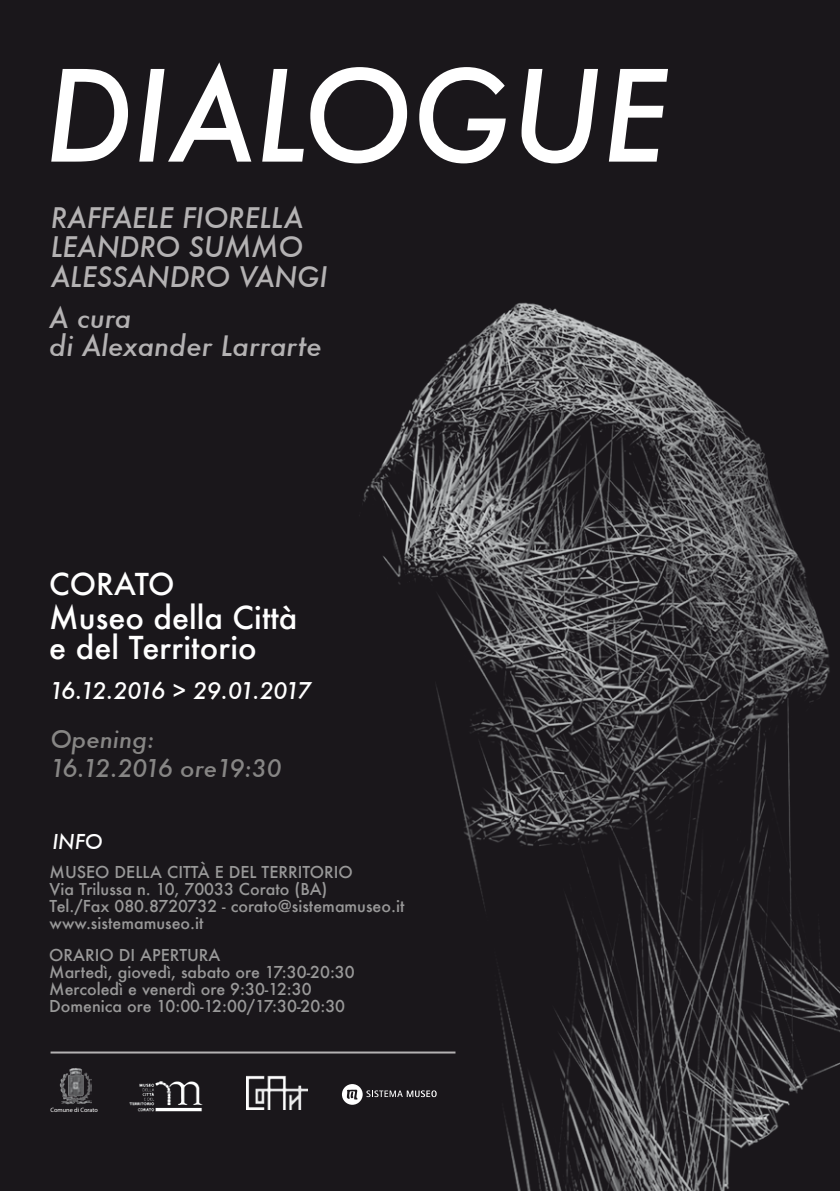
<style>
.page{position:relative;width:840px;height:1191px;background:#fff}
.page>*{position:absolute;margin:0;border:0;box-sizing:border-box;transform-origin:0 0}
.t1{font:italic 500 122.8px "Futura";color:#fff}
.t2{font:500 30.8px/30.2px "Futura";color:#fff}
.t3{font:500 29.6px "Futura";letter-spacing:-.005em;color:#fff}
.t4{font:italic 500 27.8px/29.4px "Futura";color:#b4b2b3}
.t5{font:italic 500 27.6px/28.6px "Futura";color:#b4b2b3}
.t6{font:italic 500 24px/28.8px "Futura";color:#878685}
.t7{font:italic 500 22.6px "Futura";letter-spacing:-.075em;color:#fff}
.t8{font:italic 500 20px "Futura";color:#fff}
.t9{font:500 16px/17px "Futura";color:#999}
.t10{font:6.2px "Myriad Pro";color:#fff}
</style>
<div class="page">
<img style="left:0;top:0;width:839px;height:1191px">
<hr style="left:50px;top:1051px;width:405px;height:2px;background:#b4b2b3">
<img style="left:123px;top:1081px;width:86px;height:30px">
<img style="left:59px;top:1067px;width:33px;height:37px">
<svg style="left:342px;top:1084px;width:94px;height:20px;background:#4e4c4f"></svg>
<img style="left:247px;top:1073px;width:60px;height:36px">
<h1 class="t1" style="left:44px;top:32px;width:624px">DIALOGUE</h1>
<h3 class="t4" style="left:51px;top:202px;width:278px">RAFFAELE FIORELLA<br>LEANDRO SUMMO<br>ALESSANDRO VANGI</h3>
<h3 class="t5" style="left:49px;top:303px;width:274px">A cura<br>di Alexander Larrarte</h3>
<h3 class="t3" style="left:49px;top:564px;width:127px">CORATO</h3>
<h2 class="t2" style="left:49px;top:601px;width:249px">Museo della Città e del Territorio</h2>
<h3 class="t7" style="left:50px;top:675px;width:263px">16.12.2016 &gt; 29.01.2017</h3>
<h3 class="t6" style="left:50px;top:724px;width:232px">Opening:<br>16.12.2016 ore19:30</h3>
<p class="t8" style="left:52px;top:827px;width:52px">INFO</p>
<p class="t9" style="left:50px;top:863px;width:356px">MUSEO DELLA CITTÀ E DEL TERRITORIO<br>Via Trilussa n. 10, 70033 Corato (BA)<br>Tel./Fax 080.8720732 - corato@sistemamuseo.it www.sistemamuseo.it</p>
<p class="t9" style="left:49px;top:946px;width:307px">ORARIO DI APERTURA<br>Martedì, giovedì, sabato ore 17:30-20:30<br>Mercoledì e venerdì ore 9:30-12:30<br>Domenica ore 10:00-12:00/17:30-20:30</p>
<p class="t10" style="left:50px;top:1105px;width:49px">Comune di Corato</p>
</div>
